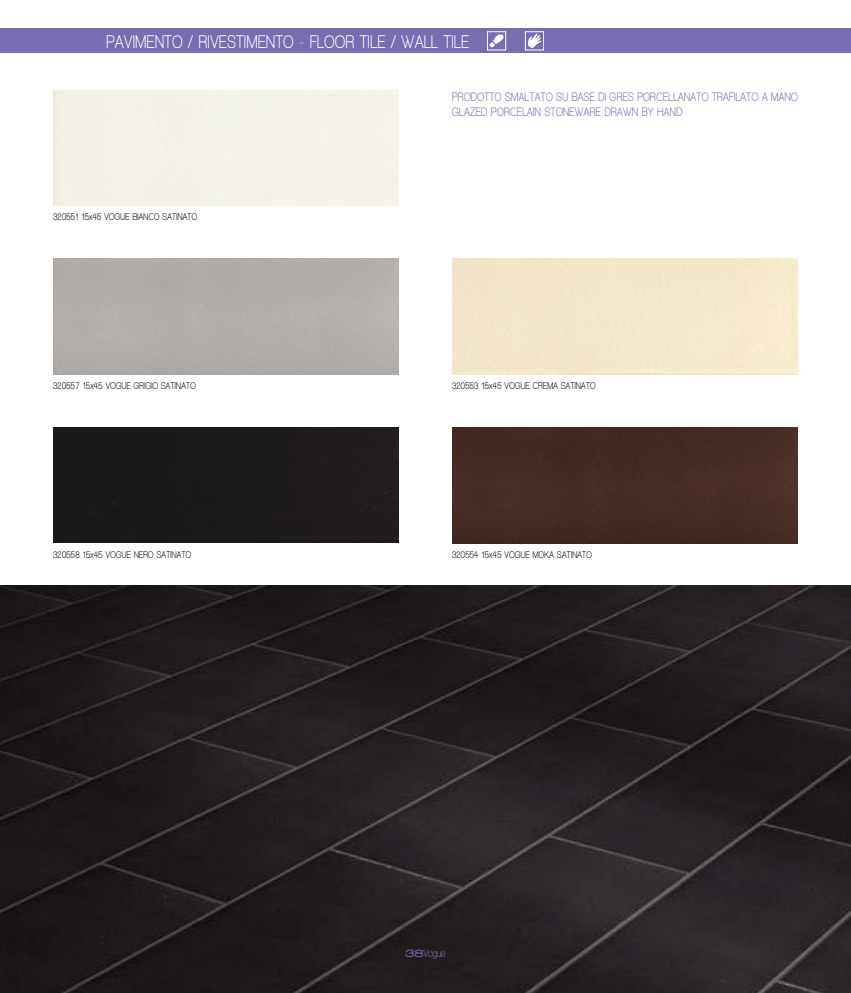
<style>
.page{position:relative;width:851px;height:993px;background:#fff}
.page>*{position:absolute;margin:0;border:0;box-sizing:border-box;transform-origin:0 0}
.t1{font:700 condensed 18.75px "Walkway";letter-spacing:.035em;color:#fff}
.t2{font:700 condensed 12.5px/15px "Walkway";letter-spacing:.035em;color:#776db0}
.t3{font:700 condensed 11.25px "Walkway";color:#776db0}
.t4{font:700 condensed 10px "Walkway";letter-spacing:.035em;color:#000}
.s1{font-family:"Walkway Expand";font-weight:900;font-stretch:normal}
</style>
<div class="page">
<div style="left:53px;top:428px;width:346px;height:115px;background:#1b1819"></div>
<div style="left:452px;top:428px;width:345px;height:115px;background:#442b24"></div>
<img style="left:0;top:585px;width:850px;height:407px">
<div style="left:0;top:28px;width:850px;height:25px;background:#776db0"></div>
<svg style="left:850px;top:28px;width:1px;height:25px"></svg>
<div style="left:487px;top:32px;width:19px;height:18px;border:1px solid #fff"></div>
<svg style="left:489px;top:34px;width:14px;height:14px"></svg>
<div style="left:525px;top:32px;width:18px;height:18px;border:1px solid #fff"></div>
<svg style="left:527px;top:33px;width:14px;height:15px"></svg>
<h1 class="t1" style="left:106px;top:31px;width:364px">PAVIMENTO / RIVESTIMENTO - FLOOR TILE / WALL TILE</h1>
<p class="t4" style="left:53px;top:211px;width:145px">320551 15x45 VOGUE BIANCO SATINATO</p>
<p class="t4" style="left:53px;top:380px;width:144px">320557 15x45 VOGUE GRIGIO SATINATO</p>
<p class="t2" style="left:452px;top:89px;width:347px">PRODOTTO SMALTATO SU BASE DI GRES PORCELLANATO TRAFILATO A MANO<br>GLAZED PORCELAIN STONEWARE DRAWN BY HAND</p>
<p class="t4" style="left:452px;top:380px;width:145px">320553 15x45 VOGUE CREMA SATINATO</p>
<p class="t4" style="left:53px;top:548px;width:139px">320558 15x45 VOGUE NERO SATINATO</p>
<p class="t4" style="left:452px;top:548px;width:141px">320554 15x45 VOGUE MOKA SATINATO</p>
<p class="t3" style="left:405px;top:946px;width:41px"><span class="s1">38</span>Vogue</p>
</div>
